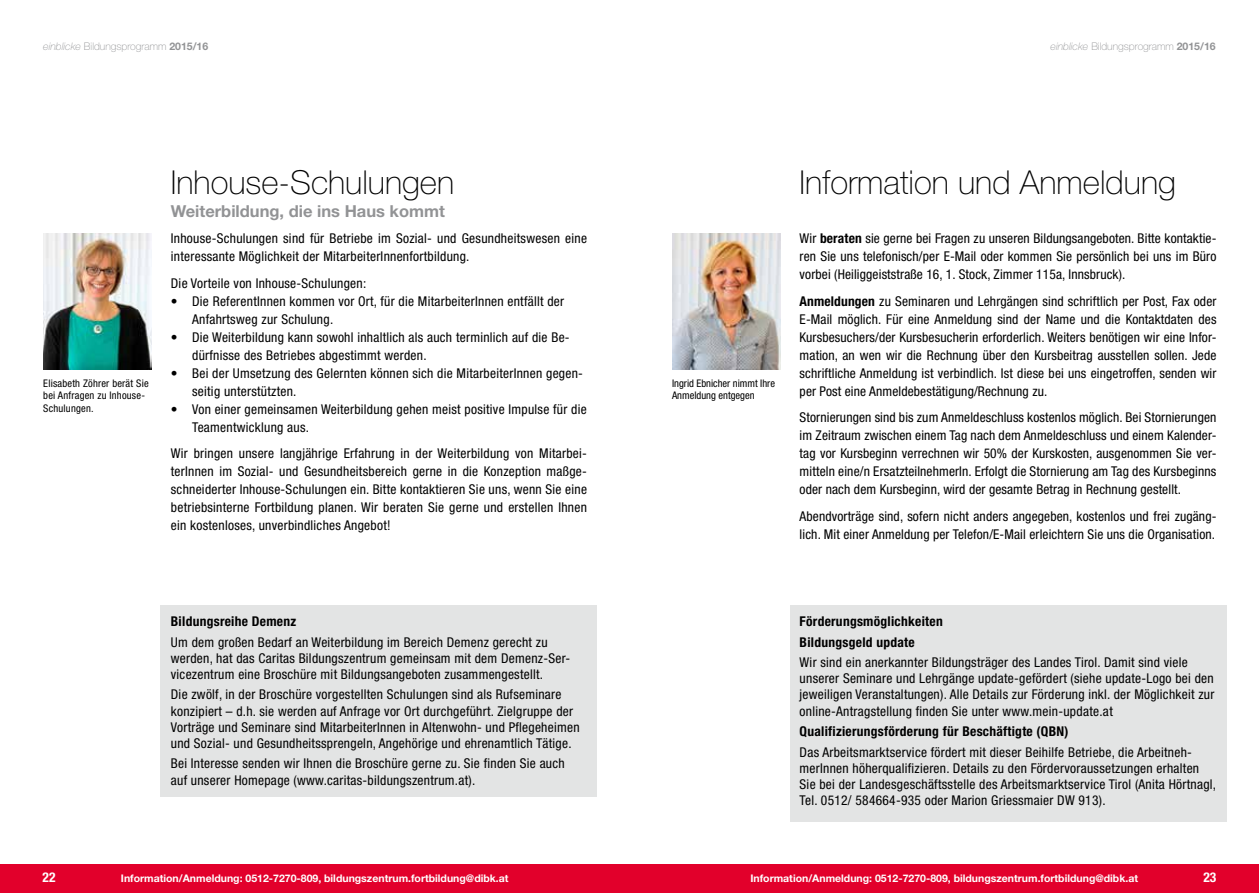
<style>
.page{position:relative;width:1259px;height:893px;background:#fff}
.page>*{position:absolute;margin:0;border:0;box-sizing:border-box;transform-origin:0 0}
.t1{font:100 33px "Helvetica Neue LT Std";color:#000}
.t2{font:700 16.5px "Helvetica Neue LT Std";color:#929395}
.t3{font:condensed 13.5px/18px "Helvetica Neue LT Std";letter-spacing:.02em;color:#000}
.t4{font:700 condensed 13.5px/20.4px "Helvetica Neue LT Std";letter-spacing:.02em;color:#000}
.t5{font:700 condensed 13.5px "Helvetica Neue LT Std";color:#fff}
.t6{font:700 10.5px "Helvetica Neue LT Std";color:#fff}
.t7{font:100 10.5px "Helvetica Neue LT Std";color:#929395}
.t8{font:condensed 10.5px/12.6px "Helvetica Neue LT Std";letter-spacing:.02em;color:#000}
.t9{font:condensed 10.5px/12.6px "Helvetica Neue LT Std";color:#000}
.s1{font-style:italic}
.s2{font-weight:700}
</style>
<div class="page">
<div style="left:629px;top:864px;width:630px;height:29px;background:#e2002b"></div>
<div style="left:0;top:864px;width:629px;height:29px;background:#e2002b"></div>
<div style="left:160px;top:605px;width:437px;height:192px;background:#e3e4e4"></div>
<img style="left:43px;top:234px;width:109px;height:136px">
<div style="left:789px;top:605px;width:437px;height:217px;background:#e3e4e4"></div>
<img style="left:672px;top:234px;width:108px;height:136px">
<p class="t7" style="left:43px;top:40px;width:167px"><span class="s1">einblicke</span> Bildungsprogramm <span class="s2">2015/16</span></p>
<p class="t7" style="left:1050px;top:40px;width:167px"><span class="s1">einblicke</span> Bildungsprogramm <span class="s2">2015/16</span></p>
<p class="t8" style="left:43px;top:377px;width:107px">Elisabeth Zöhrer berät Sie bei Anfragen zu Inhouse-<br>Schulungen.</p>
<h1 class="t1" style="left:171px;top:164px;width:285px">Inhouse-Schulungen</h1>
<p class="t2" style="left:171px;top:201px;width:275px">Weiterbildung, die ins Haus kommt</p>
<p class="t3" style="left:171px;top:230px;width:417px">Inhouse-Schulungen sind für Betriebe im Sozial- und Gesundheitswesen eine interessante Möglichkeit der MitarbeiterInnenfortbildung.</p>
<p class="t3" style="left:171px;top:274px;width:197px">Die Vorteile von Inhouse-Schulungen:</p>
<p class="t3" style="left:192px;top:292px;width:373px;text-indent:-21px">• Die ReferentInnen kommen vor Ort, für die MitarbeiterInnen entfällt der<br>Anfahrtsweg zur Schulung.</p>
<p class="t3" style="left:192px;top:328px;width:379px;text-indent:-21px">• Die Weiterbildung kann sowohl inhaltlich als auch terminlich auf die Be&shy;dürfnisse des Betriebes abgestimmt werden.</p>
<p class="t3" style="left:192px;top:364px;width:392px;text-indent:-21px">• Bei der Umsetzung des Gelernten können sich die MitarbeiterInnen gegen&shy;seitig unterstützten.</p>
<p class="t3" style="left:192px;top:400px;width:396px;text-indent:-21px">• Von einer gemeinsamen Weiterbildung gehen meist positive Impulse für die<br>Teamentwicklung aus.</p>
<p class="t3" style="left:171px;top:445px;width:417px;text-align:justify">Wir bringen unsere langjährige Erfahrung in der Weiterbildung von Mitarbei&shy;terInnen im Sozial- und Gesundheitsbereich gerne in die Konzeption maßge&shy;schneiderter Inhouse-Schulungen ein. Bitte kontaktieren Sie uns, wenn Sie eine betriebsinterne Fortbildung planen. Wir beraten Sie gerne und erstellen Ihnen ein kostenloses, unverbindliches Angebot!</p>
<p class="t4" style="left:171px;top:611px;width:127px">Bildungsreihe Demenz</p>
<p class="t3" style="left:171px;top:634px;width:401px;line-height:16.2px">Um dem großen Bedarf an Weiterbildung im Bereich Demenz gerecht zu werden, hat das Caritas Bildungszentrum gemeinsam mit dem Demenz-Ser&shy;vicezentrum eine Broschüre mit Bildungsangeboten zusammengestellt.</p>
<p class="t3" style="left:171px;top:686px;width:410px;line-height:16.2px">Die zwölf, in der Broschüre vorgestellten Schulungen sind als Rufseminare konzipiert – d.h. sie werden auf Anfrage vor Ort durchgeführt. Zielgruppe der Vorträge und Seminare sind MitarbeiterInnen in Altenwohn- und Pflegeheimen und Sozial- und Gesundheitssprengeln, Angehörige und ehrenamtlich Tätige.</p>
<p class="t3" style="left:171px;top:755px;width:395px;line-height:16.2px">Bei Interesse senden wir Ihnen die Broschüre gerne zu. Sie finden Sie auch auf unserer Homepage (www.caritas-bildungszentrum.at).</p>
<p class="t9" style="left:672px;top:377px;width:105px">Ingrid Ebnicher nimmt Ihre<br>Anmeldung entgegen</p>
<h1 class="t1" style="left:799px;top:164px;width:378px">Information und Anmeldung</h1>
<p class="t3" style="left:799px;top:230px;width:418px;text-align:justify">Wir <span class="s2">beraten</span> sie gerne bei Fragen zu unseren Bildungsangeboten. Bitte kontaktie&shy;ren Sie uns telefonisch/per E-Mail oder kommen Sie persönlich bei uns im Büro vorbei (Heiliggeiststraße 16, 1. Stock, Zimmer 115a, Innsbruck).</p>
<p class="t3" style="left:799px;top:292px;width:418px;text-align:justify"><span class="s2">Anmeldungen</span> zu Seminaren und Lehrgängen sind schriftlich per Post, Fax oder E-Mail möglich. Für eine Anmeldung sind der Name und die Kontaktdaten des Kursbesuchers/der Kursbesucherin erforderlich. Weiters benötigen wir eine Infor&shy;mation, an wen wir die Rechnung über den Kursbeitrag ausstellen sollen. Jede schriftliche Anmeldung ist verbindlich. Ist diese bei uns eingetroffen, senden wir per Post eine Anmeldebestätigung/Rechnung zu.</p>
<p class="t3" style="left:799px;top:409px;width:418px;text-align:justify">Stornierungen sind bis zum Anmeldeschluss kostenlos möglich. Bei Stornierungen im Zeitraum zwischen einem Tag nach dem Anmeldeschluss und einem Kalender&shy;tag vor Kursbeginn verrechnen wir 50% der Kurskosten, ausgenommen Sie ver&shy;mitteln eine/n ErsatzteilnehmerIn. Erfolgt die Stornierung am Tag des Kursbeginns oder nach dem Kursbeginn, wird der gesamte Betrag in Rechnung gestellt.</p>
<p class="t3" style="left:799px;top:507px;width:418px">Abendvorträge sind, sofern nicht anders angegeben, kostenlos und frei zugäng&shy;lich. Mit einer Anmeldung per Telefon/E-Mail erleichtern Sie uns die Organisation.</p>
<p class="t4" style="left:799px;top:611px;width:145px">Förderungsmöglichkeiten<br>Bildungsgeld update</p>
<p class="t3" style="left:799px;top:654px;width:416px;line-height:16.2px">Wir sind ein anerkannter Bildungsträger des Landes Tirol. Damit sind viele unserer Seminare und Lehrgänge update-gefördert (siehe update-Logo bei den jeweiligen Veranstaltungen). Alle Details zur Förderung inkl. der Möglichkeit zur online-Antragstellung finden Sie unter www.mein-update.at</p>
<p class="t4" style="left:799px;top:721px;width:270px">Qualifizierungsförderung für Beschäftigte (QBN)</p>
<p class="t3" style="left:799px;top:744px;width:418px;line-height:16.2px">Das Arbeitsmarktservice fördert mit dieser Beihilfe Betriebe, die Arbeitneh&shy;merInnen höherqualifizieren. Details zu den Fördervoraussetzungen erhalten Sie bei der Landesgeschäftsstelle des Arbeitsmarktservice Tirol (Anita Hörtnagl, Tel. 0512/ 584664-935 oder Marion Griessmaier DW 913).</p>
<p class="t5" style="left:43px;top:869px;width:14px">22</p>
<p class="t5" style="left:1203px;top:869px;width:14px">23</p>
<p class="t6" style="left:121px;top:872px;width:389px">Information/Anmeldung: 0512-7270-809, bildungszentrum.fortbildung@dibk.at</p>
<p class="t6" style="left:750px;top:872px;width:389px">Information/Anmeldung: 0512-7270-809, bildungszentrum.fortbildung@dibk.at</p>
</div>
